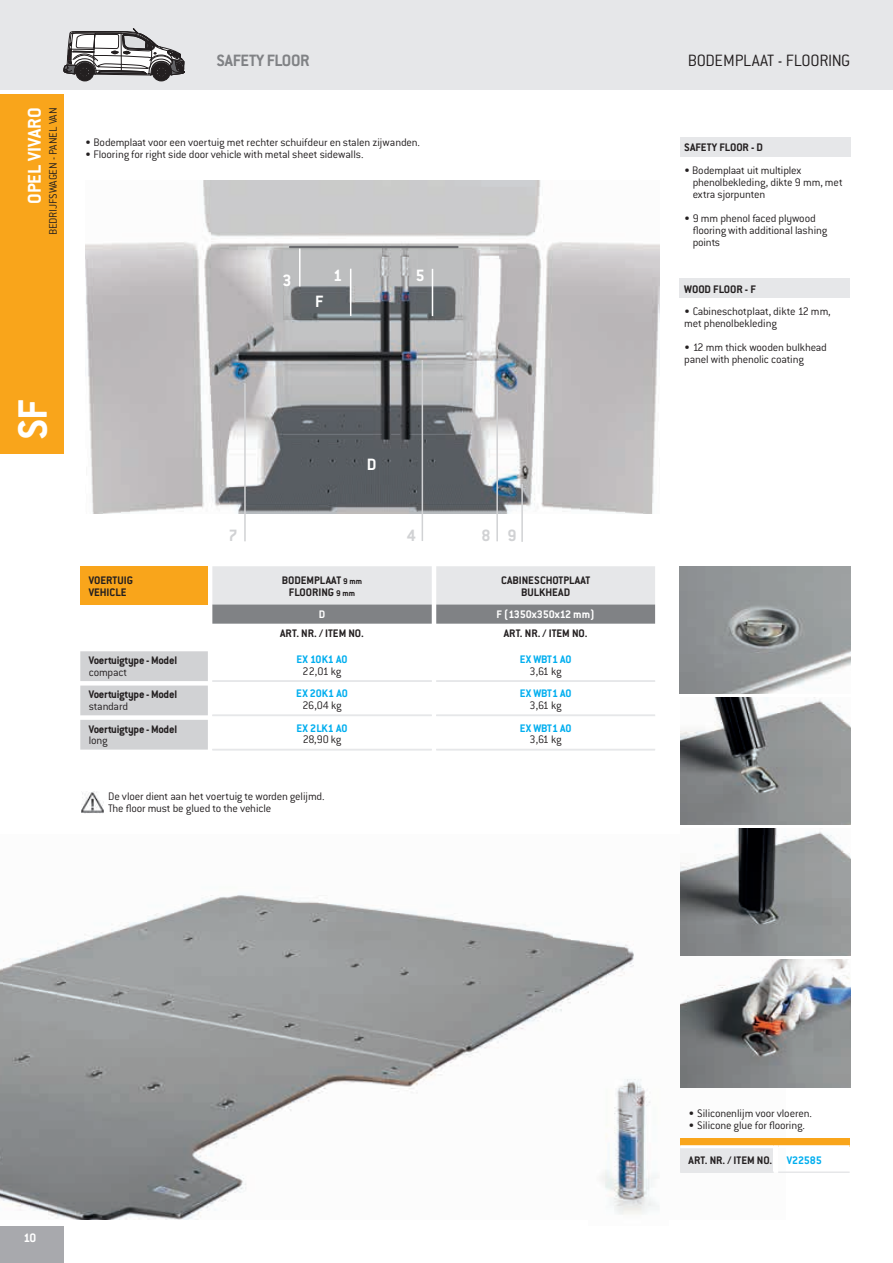
<style>
.page{position:relative;width:893px;height:1263px;background:#fff}
.page>*{position:absolute;margin:0;border:0;box-sizing:border-box;transform-origin:0 0}
.t1{font:700 45px "Conduit ITC Pro";color:#fff}
.t2{font:700 20.25px "Conduit ITC Pro";color:#fff}
.t3{font:300 18px "Conduit ITC Pro";letter-spacing:-.025em;color:#231f20}
.t4{font:700 18px "Conduit ITC Pro";letter-spacing:-.02em;color:#808285}
.t5{font:700 18px "Conduit ITC Pro";color:#fff}
.t6{font:700 18px "Conduit ITC Pro";color:#d1d2d4}
.t7{font:700 13.5px "Conduit ITC Pro";color:#fff}
.t8{font:300 12px/12px "Conduit ITC Pro";letter-spacing:-.015em;color:#231f20}
.t9{font:700 12px/12px "Conduit ITC Pro";letter-spacing:-.005em;color:#231f20;text-align:center}
.t10{font:700 12px "Conduit ITC Pro";color:#00aeef}
.t11{font:700 12px "Conduit ITC Pro";color:#fff}
.s1{font-size:9px}
</style>
<div class="page">
<div style="left:0;top:0;width:893px;height:90px;background:#e6e7e9"></div>
<div style="left:0;top:1226px;width:64px;height:37px;background:#a8a9ad"></div>
<div style="left:0;top:95px;width:64px;height:359px;background:#f9a51b"></div>
<div style="left:76px;top:63px;width:18px;height:18px;background:#231f20;border-radius:50%"></div>
<div style="left:76px;top:63px;width:18px;height:18px;border:1px solid #231f20;border-radius:50%"></div>
<div style="left:77px;top:64px;width:16px;height:16px;border:1px solid #231f20;border-radius:50%"></div>
<div style="left:79px;top:66px;width:11px;height:12px;border:1px solid #231f20;border-radius:50%"></div>
<div style="left:152px;top:63px;width:18px;height:18px;background:#231f20;border-radius:50%"></div>
<div style="left:152px;top:63px;width:18px;height:18px;border:1px solid #231f20;border-radius:50%"></div>
<div style="left:153px;top:64px;width:16px;height:16px;border:1px solid #231f20;border-radius:50%"></div>
<div style="left:156px;top:66px;width:11px;height:12px;border:1px solid #231f20;border-radius:50%"></div>
<svg style="left:64px;top:29px;width:121px;height:48px"></svg>
<img style="left:0;top:895px;width:785px;height:325px">
<img style="left:85px;top:180px;width:574px;height:334px">
<hr style="left:244px;top:383px;width:2px;height:158px;background:#d1d2d4">
<hr style="left:422px;top:360px;width:1px;height:181px;background:#d1d2d4">
<hr style="left:350px;top:269px;width:1px;height:47px;background:#fff">
<hr style="left:432px;top:269px;width:1px;height:47px;background:#fff">
<hr style="left:496px;top:384px;width:2px;height:157px;background:#d1d2d4">
<hr style="left:521px;top:484px;width:2px;height:58px;background:#d1d2d4">
<img style="left:589px;top:1071px;width:80px;height:149px">
<div style="left:80px;top:566px;width:128px;height:38px;background:#f9a51b"></div>
<svg style="left:212px;top:566px;width:443px;height:58px;background:#c5c6c8"></svg>
<svg style="left:80px;top:651px;width:128px;height:99px;background:#d5d6d8"></svg>
<div style="left:680px;top:1138px;width:170px;height:9px;background:#f9a51b"></div>
<div style="left:680px;top:1147px;width:94px;height:25px;background:#e6e7e9"></div>
<hr style="left:774px;top:1147px;width:4px;height:25px;background:#fff">
<hr style="left:680px;top:1171px;width:94px;height:2px;background:#e6e7e9">
<hr style="left:778px;top:1171px;width:72px;height:2px;background:#e6e7e9">
<hr style="left:680px;top:1145px;width:94px;height:3px;background:#fff">
<hr style="left:778px;top:1145px;width:72px;height:3px;background:#fff">
<hr style="left:299px;top:248px;width:2px;height:38px;background:#fff">
<hr style="left:290px;top:246px;width:168px;height:2px;background:#6c6d70">
<img style="left:680px;top:566px;width:170px;height:128px">
<img style="left:680px;top:697px;width:170px;height:127px">
<img style="left:680px;top:828px;width:170px;height:128px">
<img style="left:680px;top:960px;width:170px;height:127px">
<img style="left:81px;top:791px;width:23px;height:23px">
<hr style="left:212px;top:680px;width:220px;height:2px;background:#e6e7e9">
<hr style="left:436px;top:680px;width:219px;height:2px;background:#e6e7e9">
<hr style="left:212px;top:715px;width:220px;height:1px;background:#e6e7e9">
<hr style="left:436px;top:715px;width:219px;height:1px;background:#e6e7e9">
<hr style="left:212px;top:749px;width:220px;height:1px;background:#e6e7e9">
<hr style="left:436px;top:749px;width:219px;height:1px;background:#e6e7e9">
<div style="left:680px;top:138px;width:170px;height:19px;background:#e6e7e9"></div>
<div style="left:680px;top:279px;width:170px;height:19px;background:#e6e7e9"></div>
<h2 class="t2" style="left:23px;top:204px;width:98px;rotate:-90deg">OPEL VIVARO</h2>
<p class="t8" style="left:47px;top:235px;width:129px;rotate:-90deg">BEDRIJFSWAGEN - PANEL VAN</p>
<h3 class="t4" style="left:216px;top:50px;width:95px">SAFETY FLOOR</h3>
<p class="t8" style="left:85px;top:136px;width:336px">• Bodemplaat voor een voertuig met rechter schuifdeur en stalen zijwanden.</p>
<p class="t8" style="left:85px;top:148px;width:280px">• Flooring for right side door vehicle with metal sheet sidewalls.</p>
<h3 class="t5" style="left:282px;top:270px;width:11px">3</h3>
<h3 class="t5" style="left:315px;top:291px;width:10px">F</h3>
<h3 class="t5" style="left:333px;top:265px;width:11px">1</h3>
<h3 class="t5" style="left:416px;top:265px;width:11px">5</h3>
<h1 class="t1" style="left:7px;top:440px;width:42px;rotate:-90deg">SF</h1>
<h3 class="t5" style="left:367px;top:454px;width:11px">D</h3>
<h3 class="t6" style="left:228px;top:524px;width:11px">7</h3>
<h3 class="t6" style="left:407px;top:524px;width:11px">4</h3>
<h3 class="t6" style="left:482px;top:524px;width:36px">8 9</h3>
<p class="t9" style="left:89px;top:574px;width:46px;text-align:left">VOERTUIG<br>VEHICLE</p>
<p class="t9" style="left:282px;top:574px;width:82px">BODEMPLAAT <span class="s1">9 mm<br></span>FLOORING <span class="s1">9 mm</span></p>
<p class="t9" style="left:501px;top:574px;width:91px">CABINESCHOTPLAAT<br>BULKHEAD</p>
<p class="t9" style="left:280px;top:628px;width:85px">ART. NR. / ITEM NO.</p>
<p class="t9" style="left:504px;top:628px;width:85px">ART. NR. / ITEM NO.</p>
<p class="t9" style="left:89px;top:654px;width:90px">Voertuigtype - Model</p>
<p class="t9" style="left:89px;top:688px;width:90px">Voertuigtype - Model</p>
<p class="t9" style="left:89px;top:723px;width:90px">Voertuigtype - Model</p>
<p class="t11" style="left:319px;top:608px;width:8px">D</p>
<p class="t11" style="left:496px;top:608px;width:100px">F (1350x350x12 mm)</p>
<p class="t10" style="left:296px;top:652px;width:53px">EX 10K1 A0</p>
<p class="t10" style="left:520px;top:652px;width:54px">EX WBT1 A0</p>
<p class="t8" style="left:303px;top:665px;width:40px">22,01 kg</p>
<p class="t8" style="left:530px;top:665px;width:34px">3,61 kg</p>
<p class="t8" style="left:89px;top:666px;width:40px">compact</p>
<p class="t10" style="left:296px;top:686px;width:53px">EX 20K1 A0</p>
<p class="t10" style="left:520px;top:686px;width:54px">EX WBT1 A0</p>
<p class="t8" style="left:302px;top:699px;width:41px">26,04 kg</p>
<p class="t8" style="left:530px;top:699px;width:34px">3,61 kg</p>
<p class="t8" style="left:89px;top:700px;width:41px">standard</p>
<p class="t10" style="left:297px;top:721px;width:52px">EX 2LK1 A0</p>
<p class="t10" style="left:520px;top:721px;width:54px">EX WBT1 A0</p>
<p class="t8" style="left:303px;top:733px;width:40px">28,90 kg</p>
<p class="t8" style="left:530px;top:733px;width:34px">3,61 kg</p>
<p class="t8" style="left:89px;top:735px;width:20px">long</p>
<p class="t8" style="left:108px;top:790px;width:218px">De vloer dient aan het voertuig te worden gelijmd.<br>The floor must be glued to the vehicle</p>
<h3 class="t3" style="left:688px;top:50px;width:164px">BODEMPLAAT - FLOORING</h3>
<p class="t9" style="left:684px;top:141px;width:80px">SAFETY FLOOR - D</p>
<p class="t8" style="left:693px;top:164px;width:151px;text-indent:-9px">• Bodemplaat uit multiplex phenolbekleding, dikte 9 mm, met extra sjorpunten</p>
<p class="t8" style="left:693px;top:212px;width:136px;text-indent:-9px">• 9 mm phenol faced plywood flooring with additional lashing points</p>
<p class="t9" style="left:684px;top:283px;width:73px">WOOD FLOOR - F</p>
<p class="t8" style="left:684px;top:305px;width:148px">• Cabineschotplaat, dikte 12 mm, met phenolbekleding</p>
<p class="t8" style="left:684px;top:341px;width:144px">• 12 mm thick wooden bulkhead panel with phenolic coating</p>
<p class="t7" style="left:24px;top:1229px;width:14px">10</p>
<p class="t8" style="left:689px;top:1107px;width:125px">• Siliconenlijm voor vloeren.</p>
<p class="t8" style="left:689px;top:1119px;width:118px">• Silicone glue for flooring.</p>
<p class="t9" style="left:689px;top:1154px;width:85px">ART. NR. / ITEM NO.</p>
<p class="t10" style="left:787px;top:1153px;width:37px">V22585</p>
</div>
